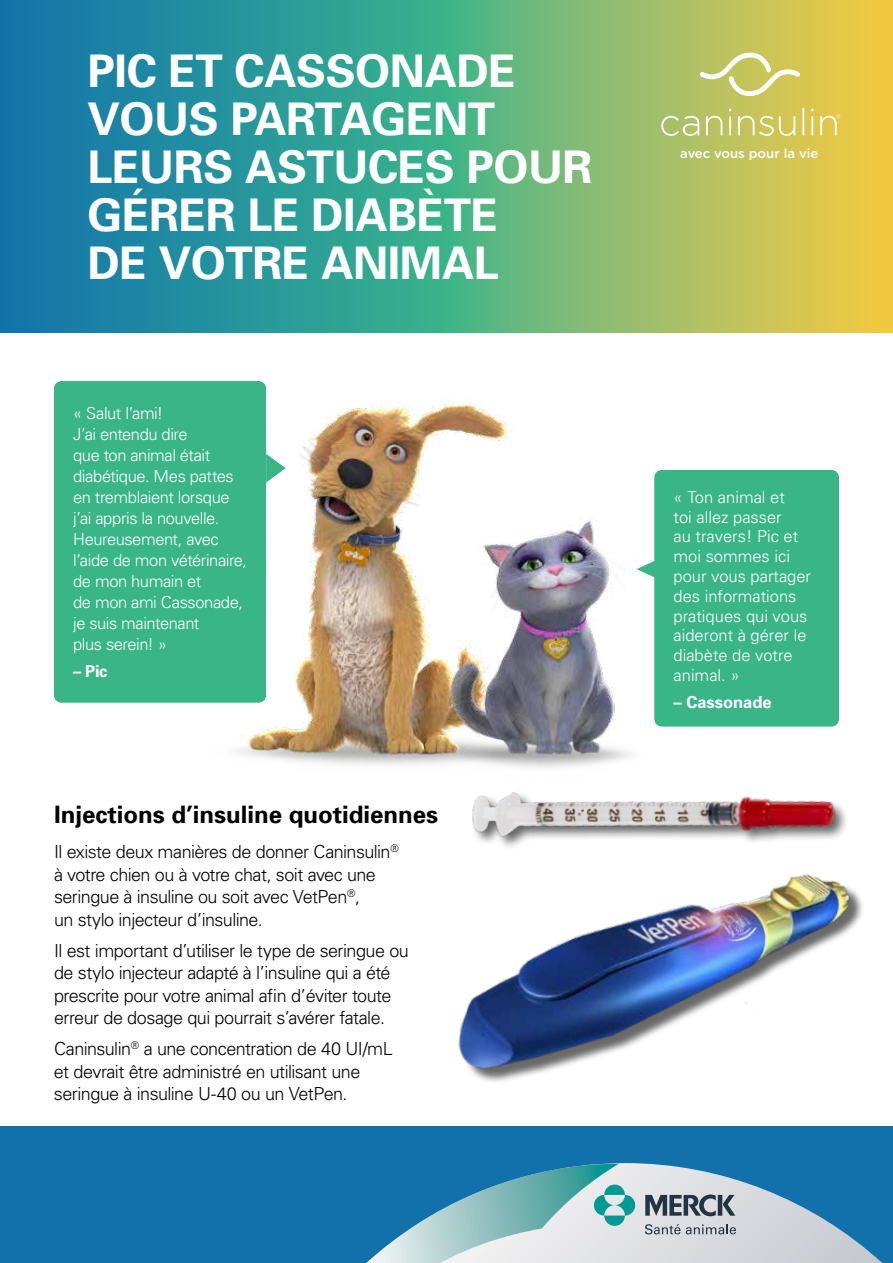
<style>
.page{position:relative;width:893px;height:1263px;background:#fff}
.page>*{position:absolute;margin:0;border:0;box-sizing:border-box;transform-origin:0 0}
.t1{font:700 45px/48px "Univers";letter-spacing:-.01em;color:#fff}
.t2{font:700 24px "Univers";color:#000}
.t3{font:300 18px/22.5px "Univers";letter-spacing:-.03em;color:#000}
.t4{font:300 16.5px/21px "Univers";letter-spacing:-.02em;color:#fff}
.t5{font:300 16.5px/19.8px "Univers";color:#fff}
.t6{font:700 16.5px "Univers";color:#fff}
.t7{font:500 13.2px "Gotham Rounded";color:#fff}
</style>
<div class="page">
<div style="left:54px;top:381px;width:212px;height:322px;background:#3ab588;border-radius:8px"></div>
<div style="left:0;top:1127px;width:893px;height:136px;background:#1271aa"></div>
<svg style="left:0;top:0;width:893px;height:332px;background:#61a882"></svg>
<img style="left:156px;top:381px;width:356px;height:383px">
<img style="left:340px;top:499px;width:297px;height:269px">
<div style="left:654px;top:470px;width:185px;height:257px;background:#3ab588;border-radius:8px"></div>
<svg style="left:637px;top:560px;width:18px;height:18px"></svg>
<img style="left:436px;top:874px;width:445px;height:253px">
<img style="left:472px;top:792px;width:370px;height:55px">
<svg style="left:635px;top:1163px;width:247px;height:100px"></svg>
<svg style="left:366px;top:1163px;width:269px;height:100px"></svg>
<svg style="left:645px;top:1194px;width:90px;height:22px;background:#79828c"></svg>
<svg style="left:645px;top:1224px;width:91px;height:10px"></svg>
<svg style="left:661px;top:116px;width:38px;height:20px"></svg>
<svg style="left:706px;top:116px;width:16px;height:20px"></svg>
<hr style="left:729px;top:116px;width:2px;height:20px;background:#fff">
<svg style="left:738px;top:116px;width:57px;height:20px"></svg>
<hr style="left:802px;top:108px;width:2px;height:28px;background:#fff">
<hr style="left:811px;top:116px;width:2px;height:20px;background:#fff">
<svg style="left:699px;top:53px;width:101px;height:43px"></svg>
<svg style="left:820px;top:115px;width:20px;height:21px"></svg>
<h1 class="t1" style="left:88px;top:45px;width:506px">PIC ET CASSONADE<br>VOUS PARTAGENT<br>LEURS ASTUCES POUR<br>GÉRER LE DIABÈTE<br>DE VOTRE ANIMAL</h1>
<p class="t4" style="left:73px;top:402px;width:175px">« Salut l’ami!<br>J’ai entendu dire<br>que ton animal était diabétique. Mes pattes en tremblaient lorsque j’ai appris la nouvelle.<br>Heureusement, avec l’aide de mon vétérinaire, de mon humain et<br>de mon ami Cassonade, je suis maintenant<br>plus serein! »</p>
<p class="t6" style="left:73px;top:660px;width:36px">– Pic</p>
<h2 class="t2" style="left:54px;top:799px;width:386px">Injections d’insuline quotidiennes</h2>
<p class="t3" style="left:54px;top:840px;width:346px">Il existe deux manières de donner Caninsulin<sup>® </sup>à votre chien ou à votre chat, soit avec une seringue à insuline ou soit avec VetPen<sup>®</sup>,<br>un stylo injecteur d’insuline.</p>
<p class="t3" style="left:54px;top:939px;width:356px">Il est important d’utiliser le type de seringue ou de stylo injecteur adapté à l’insuline qui a été prescrite pour votre animal afin d’éviter toute erreur de dosage qui pourrait s’avérer fatale.</p>
<p class="t3" style="left:54px;top:1037px;width:340px">Caninsulin<sup>®</sup> a une concentration de 40 UI/mL et devrait être administré en utilisant une seringue à insuline U-40 ou un VetPen.</p>
<p class="t7" style="left:680px;top:144px;width:140px">avec vous pour la vie</p>
<p class="t5" style="left:674px;top:487px;width:139px">« Ton animal et<br>toi allez passer<br>au travers! Pic et moi sommes ici pour vous partager des informations pratiques qui vous aideront à gérer le diabète de votre animal. »</p>
<p class="t6" style="left:674px;top:691px;width:100px">– Cassonade</p>
</div>
